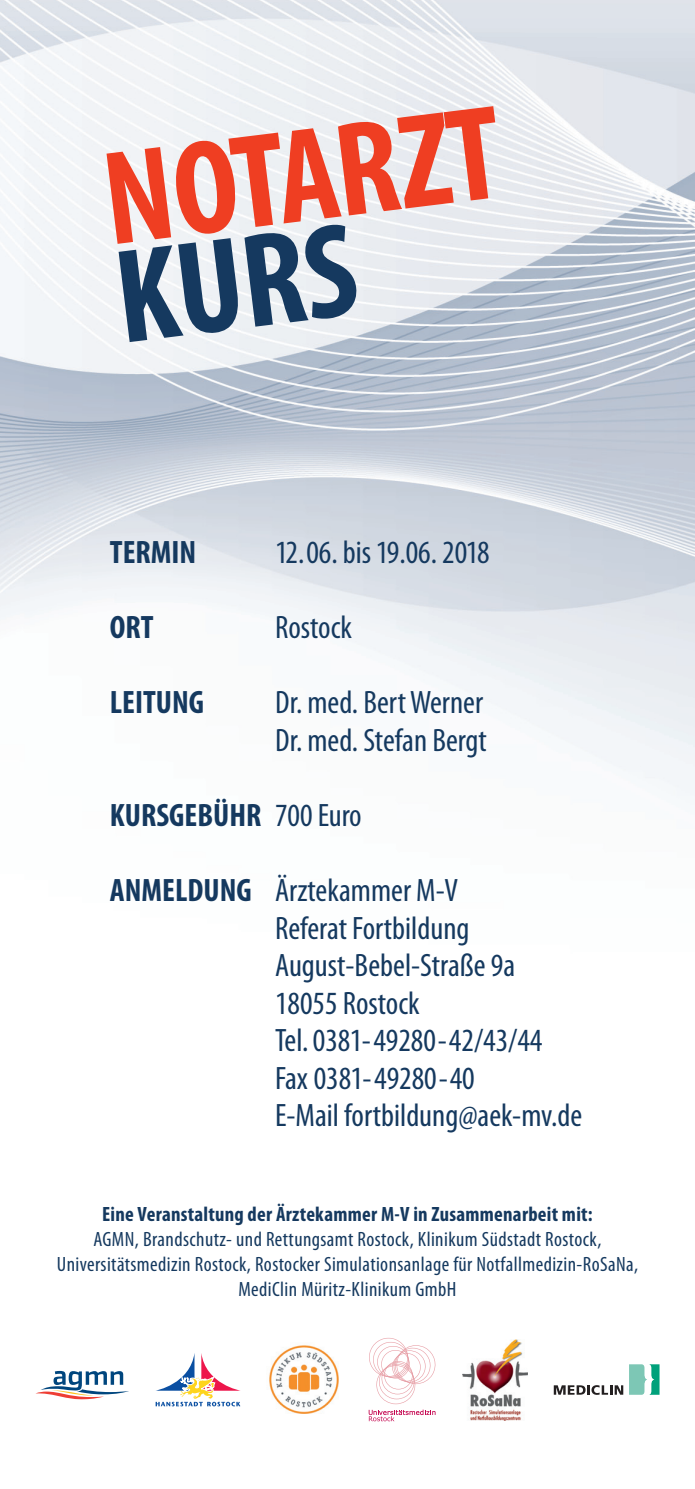
<style>
.page{position:relative;width:695px;height:1489px;background:#fff}
.page>*{position:absolute;margin:0;border:0;box-sizing:border-box;transform-origin:0 0}
.t1{font:700 condensed 134.75px "Myriad Pro";color:#ef3e22}
.t2{font:700 condensed 134.75px "Myriad Pro";color:#15395f}
.t3{font:condensed 32.5px/37.5px "Myriad Pro";color:#15395f}
.t4{font:700 condensed 32.5px "Myriad Pro";color:#15395f}
.t5{font:condensed 20.75px/25px "Myriad Pro";letter-spacing:.02em;color:#15395f;text-align:center}
.t6{font:700 condensed 20.75px "Myriad Pro";letter-spacing:.01em;color:#15395f}
.s1{font-weight:400}
.s2{font-weight:700}
</style>
<div class="page">
<img style="left:0;top:0;width:694px;height:796px">
<svg style="left:369px;top:1337px;width:66px;height:66px"></svg>
<svg style="left:368px;top:1409px;width:67px;height:12px"></svg>
<img style="left:462px;top:1339px;width:65px;height:80px">
<svg style="left:629px;top:1364px;width:30px;height:30px"></svg>
<svg style="left:553px;top:1385px;width:70px;height:9px"></svg>
<img style="left:269px;top:1345px;width:70px;height:69px">
<svg style="left:155px;top:1353px;width:86px;height:53px"></svg>
<svg style="left:36px;top:1370px;width:93px;height:29px"></svg>
<h1 class="t1" style="left:94px;top:117px;width:400px;rotate:-7deg">NOTARZT</h1>
<h1 class="t2" style="left:106px;top:215px;width:243px;rotate:-7deg">KURS</h1>
<p class="t4" style="left:110px;top:532px;width:88px">TERMIN</p>
<p class="t3" style="left:275px;top:533px;width:216px">12.06. bis 19.06. 2018</p>
<p class="t4" style="left:110px;top:607px;width:45px">ORT</p>
<p class="t3" style="left:275px;top:608px;width:78px">Rostock</p>
<p class="t4" style="left:110px;top:682px;width:96px">LEITUNG</p>
<p class="t3" style="left:275px;top:683px;width:213px">Dr. med. Bert Werner<br>Dr. med. Stefan Bergt</p>
<p class="t4" style="left:110px;top:794px;width:253px">KURSGEBÜHR <span class="s1">700 Euro</span></p>
<p class="t3" style="left:275px;top:871px;width:308px;text-indent:-165px"><span class="s2">ANMELDUNG</span> Ärztekammer M-V<br>Referat Fortbildung<br>August-Bebel-Straße 9a<br>18055 Rostock<br>Tel. 0381-49280-42/43/44<br>Fax 0381-49280-40<br>E-Mail fortbildung@aek-mv.de</p>
<p class="t6" style="left:102px;top:1200px;width:492px">Eine Veranstaltung der Ärztekammer M-V in Zusammenarbeit mit:</p>
<p class="t5" style="left:57px;top:1226px;width:582px">AGMN, Brandschutz- und Rettungsamt Rostock, Klinikum Südstadt Rostock,<br>Universitätsmedizin Rostock, Rostocker Simulationsanlage für Notfallmedizin-RoSaNa,<br>MediClin Müritz-Klinikum GmbH</p>
</div>
